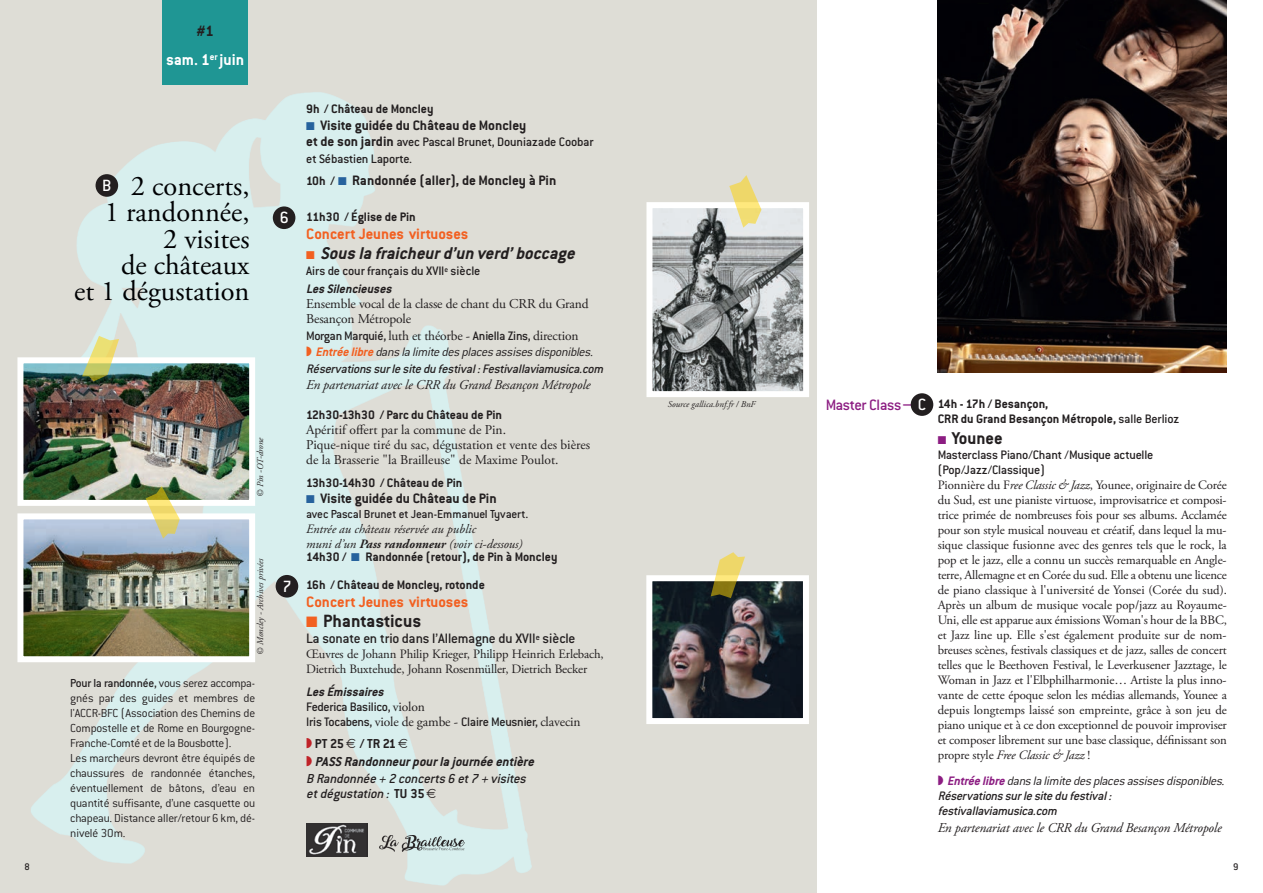
<style>
.page{position:relative;width:1263px;height:893px;background:#fff}
.page>*{position:absolute;margin:0;border:0;box-sizing:border-box;transform-origin:0 0}
.t1{font:28.35px/26.4px "Adobe Garamond Pro";color:#000103;text-align:right}
.t2{font:700 19.5px "Conduit ITC";color:#231f20}
.t3{font:italic 700 18.75px "Conduit ITC";color:#231f20}
.t4{font:700 18.75px "Conduit ITC";color:#231f20}
.t5{font:500 17.85px "Conduit ITC";color:#fff}
.t6{font:700 17.25px "Conduit ITC";color:#fff}
.t7{font:700 16.5px "Conduit ITC";color:#f26021}
.t8{font:500 16.5px "Conduit ITC";letter-spacing:-.025em;color:#8c1d82}
.t9{font:700 16.5px "Conduit ITC";color:#231f20}
.t10{font:700 15px "Conduit ITC";color:#231f20}
.t11{font:500 15px "Conduit ITC";letter-spacing:-.015em;color:#231f20}
.t12{font:italic 500 14.25px/15px "Conduit ITC";color:#231f20}
.t13{font:italic 700 14.25px "Conduit ITC";color:#231f20}
.t14{font:700 14.25px "Conduit ITC";letter-spacing:-.01em;color:#231f20}
.t15{font:500 13.5px/15px "Conduit ITC";letter-spacing:-.015em;color:#231f20}
.t16{font:700 13.5px/28.5px "Conduit ITC";color:#231f20}
.t17{font:13.5px/15px "Adobe Garamond Pro";letter-spacing:-.01em;color:#231f20}
.t18{font:italic 500 13.5px/15px "Conduit ITC";color:#231f20}
.t19{font:italic 13.5px "Adobe Garamond Pro";letter-spacing:-.01em;color:#231f20}
.t20{font:italic 300 13.5px "Conduit ITC";color:#231f20}
.t21{font:12.75px/15px "Adobe Garamond Pro";letter-spacing:-.01em;color:#231f20}
.t22{font:300 12.75px/15px "Conduit ITC";letter-spacing:-.015em;color:#231f20}
.t23{font:italic 12.75px/15px "Adobe Garamond Pro";color:#231f20}
.t24{font:500 12.75px "Conduit ITC";letter-spacing:-.015em;color:#231f20}
.t25{font:500 10.5px "Conduit ITC";color:#231f20}
.t26{font:italic 9px "Adobe Garamond Pro";color:#231f20}
.s1{font-weight:500}
.s2{color:#26629d}
.s3{font-weight:700;font-size:15px}
.s4{font-size:13.5px}
.s5{color:#f26021}
.s6{font-weight:700;font-style:italic}
.s7{font-family:"Adobe Garamond Pro";font-weight:400}
.s8{font-weight:700;color:#f26021}
.s9{font-weight:700}
.s10{font-weight:700;font-style:normal}
.s11{font-size:21px}
.s12{font-size:17.85px;color:#fff}
.s13{color:#8c1d82}
.s14{font-style:italic}
.s15{font-weight:700;color:#8c1d82}
.s16{font-weight:300}
</style>
<div class="page">
<div style="left:0;top:0;width:816px;height:893px;background:#deddd6"></div>
<img style="left:31px;top:84px;width:501px;height:802px">
<img style="left:24px;top:364px;width:224px;height:135px">
<div style="left:17px;top:357px;width:238px;height:149px;border:6px solid #fff"></div>
<div style="left:273px;top:206px;width:22px;height:23px;background:#231f20;border-radius:50%"></div>
<img style="left:24px;top:520px;width:224px;height:135px">
<div style="left:17px;top:513px;width:238px;height:149px;border:6px solid #fff"></div>
<div style="left:276px;top:575px;width:22px;height:23px;background:#231f20;border-radius:50%"></div>
<svg style="left:82px;top:336px;width:37px;height:45px;background:#c2c98e"></svg>
<svg style="left:146px;top:486px;width:34px;height:53px;background:#bbbb81"></svg>
<div style="left:96px;top:174px;width:22px;height:23px;background:#231f20;border-radius:50%"></div>
<div style="left:163px;top:0;width:85px;height:85px;background:#1f9694"></div>
<img style="left:653px;top:582px;width:149px;height:135px">
<div style="left:646px;top:575px;width:163px;height:149px;border:6px solid #fff"></div>
<img style="left:653px;top:209px;width:149px;height:181px">
<div style="left:646px;top:202px;width:163px;height:195px;border:6px solid #fff"></div>
<svg style="left:729px;top:175px;width:32px;height:53px"></svg>
<svg style="left:711px;top:552px;width:34px;height:46px"></svg>
<img style="left:379px;top:835px;width:86px;height:17px">
<img style="left:306px;top:823px;width:61px;height:33px">
<img style="left:938px;top:0;width:289px;height:372px">
<div style="left:911px;top:393px;width:22px;height:23px;background:#231f20;border-radius:50%"></div>
<svg style="left:307px;top:347px;width:5px;height:9px"></svg>
<svg style="left:307px;top:738px;width:5px;height:11px"></svg>
<svg style="left:346px;top:739px;width:9px;height:9px"></svg>
<svg style="left:398px;top:739px;width:9px;height:9px"></svg>
<svg style="left:307px;top:756px;width:5px;height:11px"></svg>
<svg style="left:427px;top:789px;width:9px;height:9px"></svg>
<p class="t9" style="left:196px;top:26px;width:19px">#1</p>
<h3 class="t6" style="left:166px;top:54px;width:80px">sam. 1<sup>er</sup> juin</h3>
<h1 class="t1" style="left:74px;top:175px;width:177px">2 concerts,<br>1 randonnée,<br>2 visites<br>de châteaux<br>et 1 dégustation</h1>
<h3 class="t5" style="left:102px;top:180px;width:11px">B</h3>
<h3 class="t5" style="left:280px;top:212px;width:11px">6</h3>
<p class="t26" style="left:257px;top:497px;width:61px;rotate:-90deg">© Pin -OT-drone</p>
<p class="t26" style="left:257px;top:655px;width:98px;rotate:-90deg">© Moncley - Archives privées</p>
<p class="t22" style="left:70px;top:677px;width:187px"><span class="s1">Pour la randonnée,</span> vous serez accompa&shy;gnés par des guides et membres de l'ACCR-BFC (Association des Chemins de Compostelle et de Rome en Bourgogne-Franche-Comté et de la Bousbotte).<br>Les marcheurs devront être équipés de chaussures de randonnée étanches, éventuellement de bâtons, d’eau en quantité suffisante, d’une casquette ou chapeau. Distance aller/retour 6 km, dé&shy;nivelé 30m.</p>
<h3 class="t5" style="left:282px;top:581px;width:11px">7</h3>
<p class="t16" style="left:306px;top:96px;width:129px">9h / Château de Moncley</p>
<p class="t10" style="left:306px;top:120px;width:222px"><span class="s2">■</span> Visite guidée du Château de Moncley</p>
<p class="t15" style="left:306px;top:135px;width:289px;line-height:16.5px"><span class="s3">et de son jardin</span> avec Pascal Brunet, Douniazade Coobar et Sébastien Laporte.</p>
<p class="t10" style="left:306px;top:176px;width:252px"><span class="s4">10h /</span> <span class="s2">■</span> Randonnée (aller), de Moncley à Pin</p>
<p class="t16" style="left:306px;top:204px;width:111px">11h30 / Église de Pin</p>
<p class="t7" style="left:306px;top:229px;width:164px">Concert Jeunes virtuoses</p>
<h3 class="t3" style="left:306px;top:247px;width:273px"><span class="s5">■</span> Sous la fraicheurd’un verd’boccage</h3>
<p class="t15" style="left:306px;top:264px;width:176px;line-height:18px">Airs de cour français du XVII<sup>e</sup> siècle<br><span class="s6">Les Silencieuses</span></p>
<p class="t17" style="left:306px;top:298px;width:284px">ensemble vocal de la classe de chant du crr du grand besançon métropole</p>
<p class="t15" style="left:306px;top:330px;width:274px">Morgan Marquié, <span class="s7">luth et théorbe -</span> Aniella Zins, <span class="s7">direction</span></p>
<p class="t20" style="left:316px;top:348px;width:281px"><span class="s8">Entrée libre</span> dans la limite des places assises disponibles.</p>
<p class="t18" style="left:306px;top:363px;width:301px">Réservations surle site du festival:Festivallaviamusica.com</p>
<p class="t19" style="left:306px;top:380px;width:286px">En partenariat avec le CRR du Grand Besançon Métropole</p>
<p class="t16" style="left:306px;top:402px;width:197px">12h30-13h30 / Parc du Château de Pin</p>
<p class="t17" style="left:306px;top:424px;width:285px">Apéritif offert par la commune de Pin.<br>Pique-nique tiré du sac, dégustation et vente des bières de la brasserie "la brailleuse" de maxime Poulot.</p>
<p class="t16" style="left:306px;top:470px;width:158px">13h30-14h30 / Château de Pin</p>
<p class="t10" style="left:306px;top:494px;width:192px"><span class="s2">■</span> Visite guidée du Château de Pin</p>
<p class="t24" style="left:306px;top:510px;width:224px">avec Pascal Brunet et Jean-Emmanuel Tyvaert<span class="s4">.</span></p>
<p class="t23" style="left:306px;top:523px;width:218px">Entrée au château réservée au public<br>muni d’un <span class="s9">Pass randonneur</span> (voir ci-dessous)</p>
<p class="t16" style="left:306px;top:544px;width:253px">14h30 / <span class="s2">■</span> Randonnée (retour), de Pin à Moncley<br>16h / Château de Moncley, rotonde</p>
<p class="t7" style="left:306px;top:597px;width:164px">Concert Jeunes virtuoses</p>
<h2 class="t2" style="left:306px;top:615px;width:117px"><span class="s5">■</span> Phantasticus</h2>
<p class="t11" style="left:306px;top:634px;width:271px">La sonate en trio dans l’Allemagne du XVII<sup>e</sup> siècle</p>
<p class="t21" style="left:306px;top:648px;width:299px">œuvres de Johann Philip Krieger, Philipp heinrich erlebach, dietrich buxtehude, Johann rosenmüller, dietrich becker</p>
<p class="t15" style="left:306px;top:686px;width:276px"><span class="s6">Les Émissaires<br></span>Federica Basilico, <span class="s7">violon<br></span>Iris Tocabens, <span class="s7">viole de gambe -</span> Claire Meusnier, <span class="s7">clavecin</span></p>
<p class="t14" style="left:315px;top:740px;width:83px">PT 25 / TR 21</p>
<p class="t13" style="left:315px;top:758px;width:223px">PASS Randonneurpourla journée entière</p>
<p class="t12" style="left:306px;top:773px;width:224px">B Randonnée + 2 concerts 6 et7 + visites etdégustation : <span class="s10">T U 3 5</span></p>
<p class="t26" style="left:668px;top:400px;width:89px">Source gallica.bnf.fr / BnF</p>
<p class="t8" style="left:826px;top:399px;width:102px">Master Class<span class="s11">–</span> <span class="s12">C</span></p>
<p class="t16" style="left:938px;top:398px;width:243px;line-height:15px">14h - 17h / Besançon,<br>CRR du Grand Besançon Métropole, <span class="s1">salle Berlioz</span></p>
<h3 class="t4" style="left:938px;top:433px;width:67px"><span class="s13">■</span> Younee</h3>
<p class="t15" style="left:938px;top:449px;width:217px">Masterclass Piano/Chant /Musique actuelle (Pop/Jazz/Classique)</p>
<p class="t21" style="left:938px;top:479px;width:291px;text-align:justify">Pionnière du f<span class="s14">ree Classic &amp; Jazz</span>, younee, originaire de corée du sud, est une pianiste virtuose, improvisatrice et composi&shy;trice primée de nombreuses fois pour ses albums. Acclamée pour son style musical nouveau et créatif, dans lequel la mu&shy;sique classique fusionne avec des genres tels que le rock, la pop et le jazz, elle a connu un succès remarquable en Angle&shy;terre, Allemagne et en corée du sud. elle a obtenu une licence de piano classique à l'université de yonsei (corée du sud).<br>Après un album de musique vocale pop/jazz au royaume&shy;uni, elle est apparue aux émissions Woman's hour de la bbc, et Jazz line up. elle s'est également produite sur de nom&shy;breuses scènes, festivals classiques et de jazz, salles de concert telles que le beethoven festival, le leverkusener Jazztage, le Woman in Jazz et l'elbphilharmonie… Artiste la plus inno&shy;vante de cette époque selon les médias allemands, younee a depuis longtemps laissé son empreinte, grâce à son jeu de piano unique et à ce don exceptionnel de pouvoir improviser et composer librement sur une base classique, définissant son propre style <span class="s14">Free Classic &amp; Jazz</span> !</p>
<p class="t18" style="left:938px;top:775px;width:291px;text-indent:9px"><span class="s15">Entrée libre</span> <span class="s16">dans la limite des places assises disponibles.<br></span>Réservations surle site du festival: festivallaviamusica.com</p>
<p class="t19" style="left:938px;top:822px;width:286px">En partenariat avec le CRR du Grand Besançon Métropole</p>
<p class="t25" style="left:24px;top:863px;width:7px">8</p>
<p class="t25" style="left:1233px;top:863px;width:7px">9</p>
</div>
